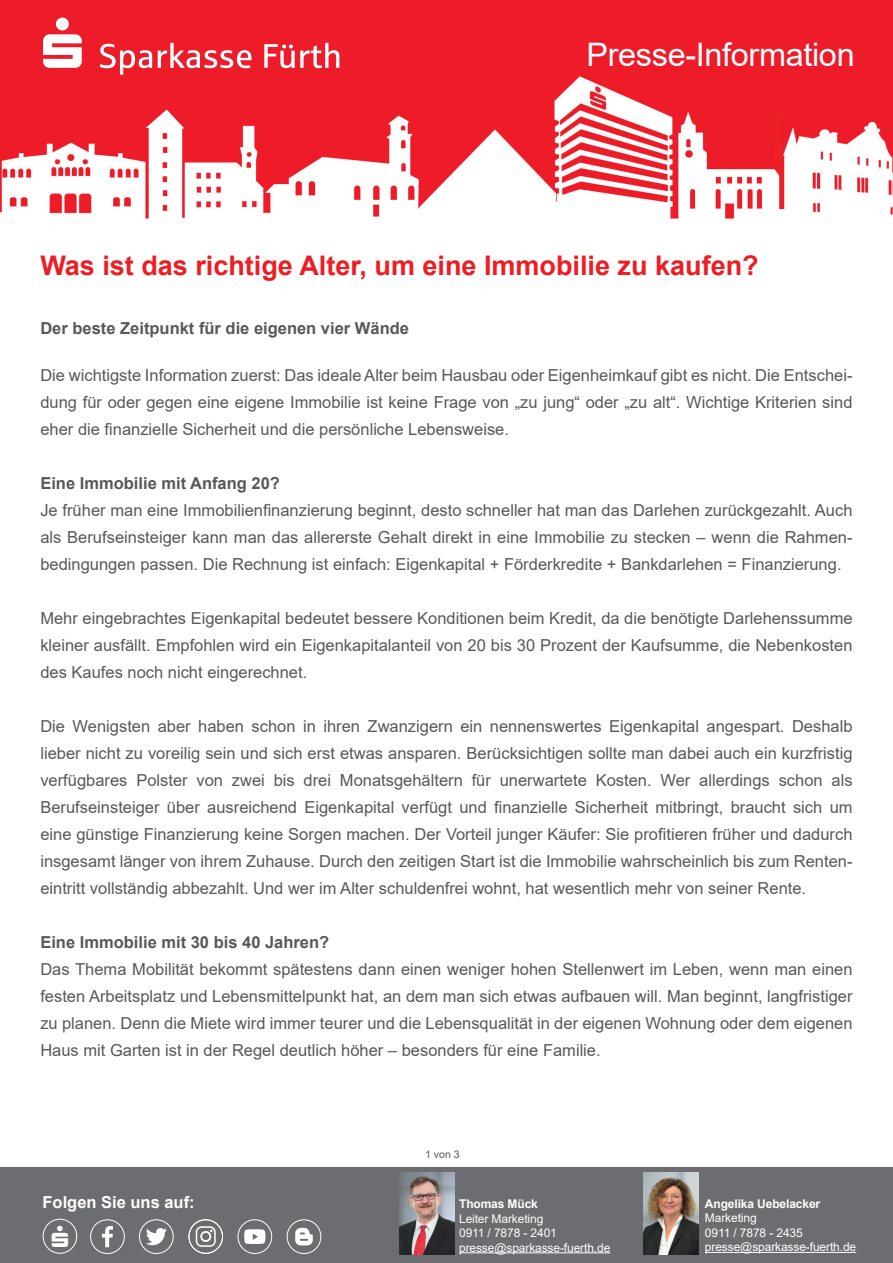
<style>
.page{position:relative;width:893px;height:1263px;background:#fff}
.page>*{position:absolute;margin:0;border:0;box-sizing:border-box;transform-origin:0 0}
.t1{font:32.4px "Arial";letter-spacing:-.01em;color:#fff}
.t2{font:700 27px "Arial";color:#ee1d23}
.t3{font:16.5px/27px "Arial";color:#57585a;text-align:justify}
.t4{font:700 16.5px "Arial";color:#57585a}
.t5{font:700 16.5px "Arial";color:#fff}
.t6{font:12px "Arial";letter-spacing:-.01em;color:#fff}
.t7{font:700 12px "Arial";letter-spacing:-.01em;color:#fff}
.t8{font:10.5px "Arial";color:#57585a}
</style>
<div class="page">
<div style="left:0;top:1167px;width:893px;height:96px;background:#6c6d70"></div>
<img style="left:400px;top:1172px;width:55px;height:83px">
<img style="left:643px;top:1172px;width:55px;height:83px">
<hr style="left:459px;top:1252px;width:151px;height:1px;background:#fff">
<hr style="left:705px;top:1252px;width:151px;height:1px;background:#fff">
<div style="left:43px;top:1219px;width:34px;height:34px;border:1px solid #fff;border-radius:50%"></div>
<div style="left:90px;top:1219px;width:35px;height:35px;border:1px solid #fff;border-radius:50%"></div>
<svg style="left:102px;top:1226px;width:11px;height:21px"></svg>
<div style="left:139px;top:1219px;width:35px;height:35px;border:1px solid #fff;border-radius:50%"></div>
<svg style="left:146px;top:1228px;width:21px;height:17px"></svg>
<div style="left:188px;top:1219px;width:35px;height:35px;border:1px solid #fff;border-radius:50%"></div>
<svg style="left:196px;top:1226px;width:20px;height:21px"></svg>
<div style="left:237px;top:1219px;width:35px;height:35px;border:1px solid #fff;border-radius:50%"></div>
<svg style="left:244px;top:1229px;width:21px;height:15px"></svg>
<div style="left:287px;top:1219px;width:34px;height:35px;border:1px solid #fff;border-radius:50%"></div>
<svg style="left:295px;top:1228px;width:18px;height:17px"></svg>
<img style="left:0;top:0;width:893px;height:219px">
<svg style="left:43px;top:18px;width:296px;height:57px"></svg>
<p class="t1" style="left:586px;top:32px;width:270px">Presse-Information</p>
<p class="t2" style="left:40px;top:246px;width:720px">Was ist das richtige Alter, um eine Immobilie zu kaufen?</p>
<p class="t4" style="left:40px;top:317px;width:370px">Der beste Zeitpunkt für die eigenen vier Wände</p>
<p class="t3" style="left:40px;top:362px;width:814px">Die wichtigste Information zuerst: Das ideale Alter beim Hausbau oder Eigenheimkauf gibt es nicht. Die Entschei&shy;dung für oder gegen eine eigene Immobilie ist keine Frage von „zu jung“ oder „zu alt“. Wichtige Kriterien sind eher die finanzielle Sicherheit und die persönliche Lebensweise.</p>
<p class="t4" style="left:40px;top:472px;width:241px">Eine Immobilie mit Anfang 20?</p>
<p class="t3" style="left:40px;top:497px;width:814px">Je früher man eine Immobilienfinanzierung beginnt, desto schneller hat man das Darlehen zurückgezahlt. Auch als Berufseinsteiger kann man das allererste Gehalt direkt in eine Immobilie zu stecken – wenn die Rahmen&shy;bedingungen passen. Die Rechnung ist einfach: Eigenkapital + Förderkredite + Bankdarlehen = Finanzierung.</p>
<p class="t3" style="left:40px;top:605px;width:814px">Mehr eingebrachtes Eigenkapital bedeutet bessere Konditionen beim Kredit, da die benötigte Darlehenssumme kleiner ausfällt. Empfohlen wird ein Eigenkapitalanteil von 20 bis 30 Prozent der Kaufsumme, die Nebenkosten des Kaufes noch nicht eingerechnet.</p>
<p class="t3" style="left:40px;top:713px;width:814px">Die Wenigsten aber haben schon in ihren Zwanzigern ein nennenswertes Eigenkapital angespart. Deshalb lieber nicht zu voreilig sein und sich erst etwas ansparen. Berücksichtigen sollte man dabei auch ein kurzfristig verfügbares Polster von zwei bis drei Monatsgehältern für unerwartete Kosten. Wer allerdings schon als Berufseinsteiger über ausreichend Eigenkapital verfügt und finanzielle Sicherheit mitbringt, braucht sich um eine günstige Finanzierung keine Sorgen machen. Der Vorteil junger Käufer: Sie profitieren früher und dadurch insgesamt länger von ihrem Zuhause. Durch den zeitigen Start ist die Immobilie wahrscheinlich bis zum Renten&shy;eintritt vollständig abbezahlt. Und wer im Alter schuldenfrei wohnt, hat wesentlich mehr von seiner Rente.</p>
<p class="t4" style="left:40px;top:931px;width:290px">Eine Immobilie mit 30 bis 40 Jahren?</p>
<p class="t3" style="left:40px;top:956px;width:814px">Das Thema Mobilität bekommt spätestens dann einen weniger hohen Stellenwert im Leben, wenn man einen festen Arbeitsplatz und Lebensmittelpunkt hat, an dem man sich etwas aufbauen will. Man beginnt, langfristiger zu planen. Denn die Miete wird immer teurer und die Lebensqualität in der eigenen Wohnung oder dem eigenen Haus mit Garten ist in der Regel deutlich höher – besonders für eine Familie.</p>
<p class="t5" style="left:43px;top:1190px;width:154px">Folgen Sie uns auf:</p>
<p class="t8" style="left:425px;top:1147px;width:36px">1 von 3</p>
<p class="t7" style="left:459px;top:1196px;width:80px">Thomas Mück</p>
<p class="t6" style="left:459px;top:1210px;width:86px">Leiter Marketing</p>
<p class="t6" style="left:459px;top:1225px;width:99px">0911 / 7878 - 2401</p>
<p class="t6" style="left:459px;top:1239px;width:153px">presse@sparkasse-fuerth.de</p>
<p class="t7" style="left:705px;top:1195px;width:117px">Angelika Uebelacker</p>
<p class="t6" style="left:705px;top:1210px;width:53px">Marketing</p>
<p class="t6" style="left:705px;top:1224px;width:99px">0911 / 7878 - 2435</p>
<p class="t6" style="left:705px;top:1239px;width:153px">presse@sparkasse-fuerth.de</p>
</div>
